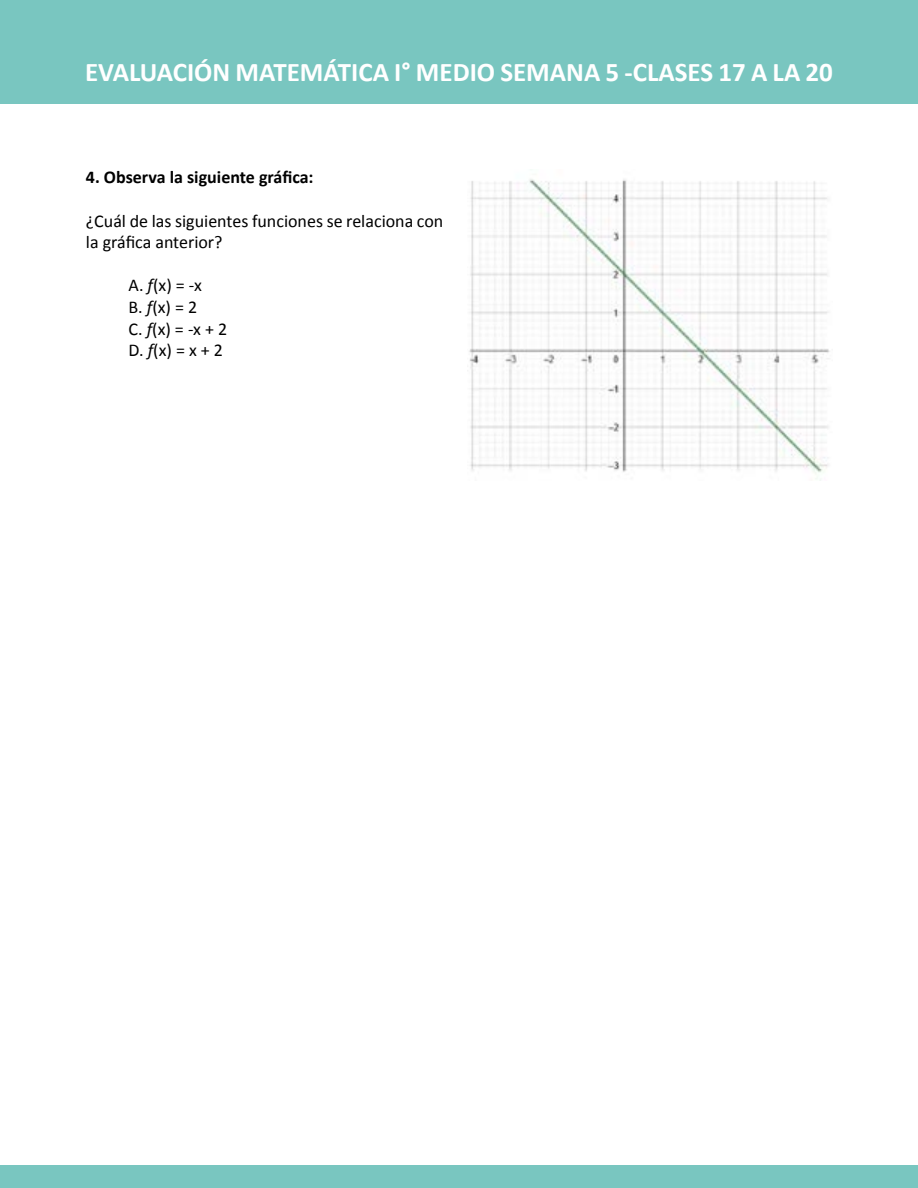
<style>
.page{position:relative;width:918px;height:1188px;background:#fff}
.page>*{position:absolute;margin:0;border:0;box-sizing:border-box;transform-origin:0 0}
.t1{font:700 27px "Calibri";color:#fff}
.t2{font:18px/21.6px "Calibri";color:#000}
.t3{font:700 18px "Calibri";color:#000}
.s1{font-style:italic}
</style>
<div class="page">
<img style="left:469px;top:179px;width:361px;height:302px">
<div style="left:0;top:0;width:918px;height:104px;background:#79c6c0"></div>
<div style="left:0;top:1166px;width:918px;height:22px;background:#79c6c0"></div>
<h1 class="t1" style="left:85px;top:53px;width:749px">EVALUACIÓN MATEMÁTICA I° MEDIO SEMANA 5 -CLASES 17 A LA 20</h1>
<p class="t3" style="left:86px;top:165px;width:229px">4. Observa la siguiente gráfica:</p>
<p class="t2" style="left:86px;top:209px;width:359px">¿Cuál de las siguientes funciones se relaciona con la gráfica anterior?</p>
<p class="t2" style="left:129px;top:274px;width:100px">A. <span class="s1">f</span>(x) = -x<br>B. <span class="s1">f</span>(x) = 2<br>C. <span class="s1">f</span>(x) = -x + 2<br>D. <span class="s1">f</span>(x) = x + 2</p>
</div>
